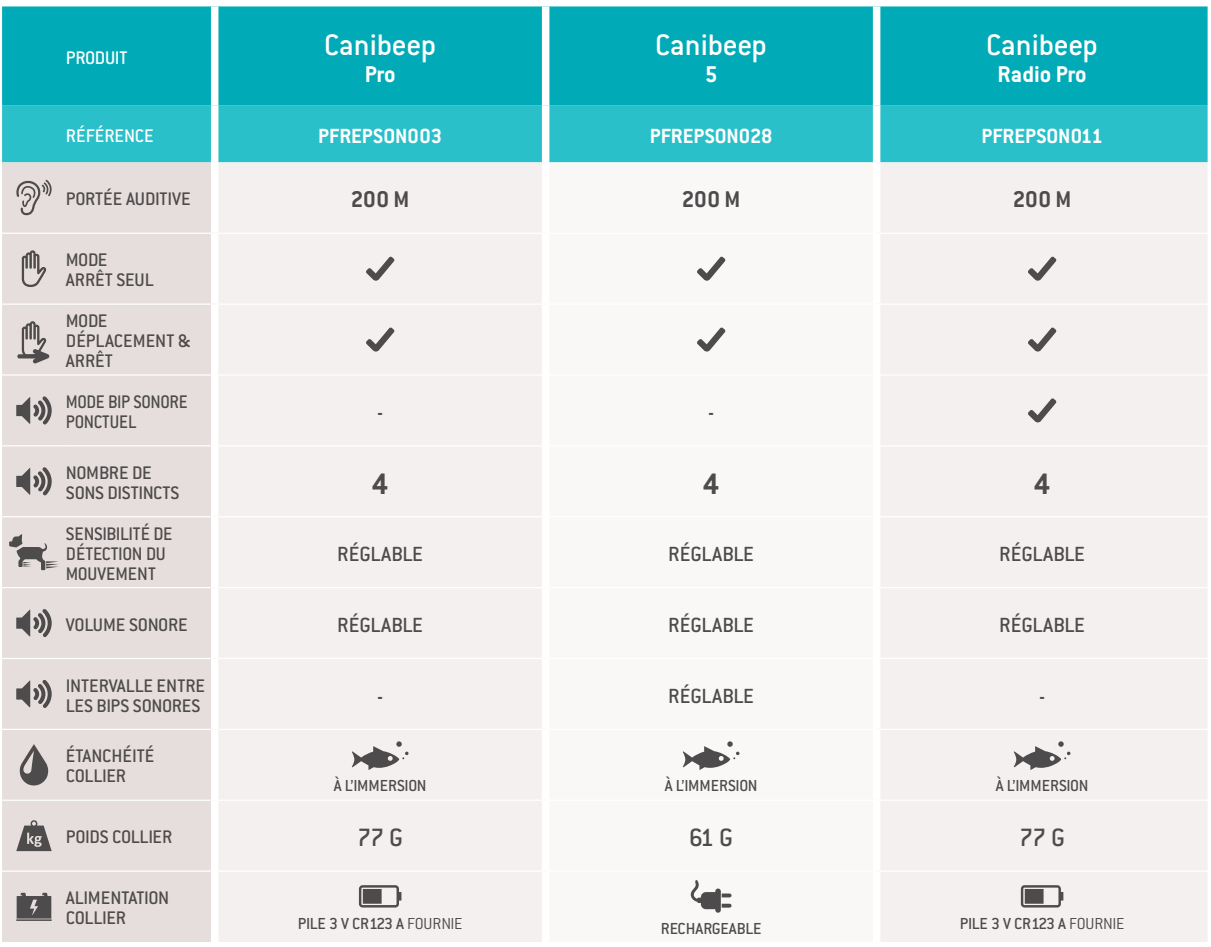
<style>
.page{position:relative;width:1211px;height:947px;background:#fff}
.page>*{position:absolute;margin:0;border:0;box-sizing:border-box;transform-origin:0 0}
.t1{font:500 32.5px "Conduit ITC";letter-spacing:-.015em;color:#fff}
.t2{font:700 32.5px "Conduit ITC";color:#4e4b4c}
.t3{font:500 27.5px "Conduit ITC";color:#4e4b4c}
.t4{font:700 25px "Conduit ITC";letter-spacing:-.005em;color:#fff}
.t5{font:700 25px "Conduit ITC";letter-spacing:.005em;color:#4e4b4c}
.t6{font:500 22.5px "Conduit ITC";color:#4e4b4c}
.t7{font:700 22.5px "Conduit ITC";color:#fff}
.t8{font:500 20px/20px "Conduit ITC";letter-spacing:-.01em;color:#4e4b4c}
.t9{font:500 20px/20px "Conduit ITC";letter-spacing:-.01em;color:#4e4b4c;scale:.93 1}
.t10{font:500 20px "Conduit ITC";letter-spacing:-.005em;color:#fff}
.t11{font:500 17.5px "Conduit ITC";letter-spacing:-.015em;color:#4e4b4c}
.s1{font-weight:300}
</style>
<div class="page">
<div style="left:2px;top:6px;width:1206px;height:100px;background:#00abb7"></div>
<div style="left:218px;top:6px;width:655px;height:100px;background:#00abb7"></div>
<div style="left:2px;top:106px;width:1206px;height:56px;background:#2ac0c9"></div>
<div style="left:218px;top:106px;width:655px;height:56px;background:#2ac0c9"></div>
<div style="left:2px;top:162px;width:209px;height:780px;background:#e5dedc"></div>
<div style="left:218px;top:162px;width:324px;height:780px;background:#f4f0ef"></div>
<div style="left:880px;top:162px;width:328px;height:780px;background:#f4f0ef"></div>
<hr style="left:2px;top:374px;width:64px;height:2px;background:#fff">
<hr style="left:66px;top:374px;width:145px;height:2px;background:#fff">
<hr style="left:218px;top:374px;width:324px;height:2px;background:#fff">
<hr style="left:880px;top:374px;width:328px;height:2px;background:#fff">
<hr style="left:2px;top:445px;width:64px;height:1px;background:#fff">
<hr style="left:66px;top:445px;width:145px;height:1px;background:#fff">
<hr style="left:218px;top:445px;width:324px;height:1px;background:#fff">
<hr style="left:880px;top:445px;width:328px;height:1px;background:#fff">
<hr style="left:2px;top:516px;width:64px;height:1px;background:#fff">
<hr style="left:66px;top:516px;width:145px;height:1px;background:#fff">
<hr style="left:218px;top:516px;width:324px;height:1px;background:#fff">
<hr style="left:880px;top:516px;width:328px;height:1px;background:#fff">
<hr style="left:2px;top:587px;width:64px;height:1px;background:#fff">
<hr style="left:66px;top:587px;width:145px;height:1px;background:#fff">
<hr style="left:218px;top:587px;width:328px;height:1px;background:#fff">
<hr style="left:877px;top:587px;width:331px;height:1px;background:#fff">
<hr style="left:2px;top:658px;width:64px;height:1px;background:#fff">
<hr style="left:66px;top:658px;width:145px;height:1px;background:#fff">
<hr style="left:218px;top:658px;width:328px;height:1px;background:#fff">
<hr style="left:2px;top:729px;width:64px;height:1px;background:#fff">
<hr style="left:66px;top:729px;width:145px;height:1px;background:#fff">
<hr style="left:218px;top:729px;width:328px;height:1px;background:#fff">
<hr style="left:2px;top:800px;width:64px;height:1px;background:#fff">
<hr style="left:66px;top:800px;width:145px;height:1px;background:#fff">
<hr style="left:218px;top:800px;width:328px;height:1px;background:#fff">
<hr style="left:2px;top:870px;width:64px;height:2px;background:#fff">
<hr style="left:66px;top:870px;width:145px;height:2px;background:#fff">
<hr style="left:218px;top:870px;width:328px;height:2px;background:#fff">
<div style="left:211px;top:6px;width:7px;height:100px;background:#fff"></div>
<div style="left:542px;top:6px;width:7px;height:100px;background:#fff"></div>
<div style="left:873px;top:6px;width:7px;height:100px;background:#fff"></div>
<div style="left:211px;top:106px;width:7px;height:56px;background:#fff"></div>
<div style="left:542px;top:106px;width:7px;height:56px;background:#fff"></div>
<div style="left:873px;top:106px;width:7px;height:56px;background:#fff"></div>
<hr style="left:2px;top:233px;width:64px;height:1px;background:#fff">
<hr style="left:66px;top:233px;width:149px;height:1px;background:#fff">
<hr style="left:215px;top:233px;width:331px;height:1px;background:#fff">
<hr style="left:877px;top:233px;width:331px;height:1px;background:#fff">
<hr style="left:2px;top:303px;width:64px;height:2px;background:#fff">
<hr style="left:66px;top:303px;width:149px;height:2px;background:#fff">
<hr style="left:215px;top:303px;width:331px;height:2px;background:#fff">
<hr style="left:877px;top:303px;width:331px;height:2px;background:#fff">
<hr style="left:877px;top:658px;width:331px;height:1px;background:#fff">
<hr style="left:877px;top:729px;width:331px;height:1px;background:#fff">
<hr style="left:877px;top:800px;width:331px;height:1px;background:#fff">
<hr style="left:877px;top:870px;width:331px;height:2px;background:#fff">
<svg style="left:16px;top:180px;width:36px;height:35px"></svg>
<svg style="left:21px;top:249px;width:27px;height:39px"></svg>
<svg style="left:366px;top:256px;width:29px;height:25px"></svg>
<svg style="left:697px;top:256px;width:29px;height:25px"></svg>
<svg style="left:1028px;top:256px;width:28px;height:25px"></svg>
<svg style="left:366px;top:327px;width:29px;height:25px"></svg>
<svg style="left:697px;top:327px;width:29px;height:25px"></svg>
<svg style="left:1028px;top:327px;width:28px;height:25px"></svg>
<svg style="left:16px;top:396px;width:36px;height:28px"></svg>
<svg style="left:1028px;top:398px;width:28px;height:24px"></svg>
<svg style="left:16px;top:467px;width:36px;height:28px"></svg>
<svg style="left:9px;top:534px;width:50px;height:36px;background:#b6b0af"></svg>
<svg style="left:16px;top:609px;width:36px;height:28px"></svg>
<svg style="left:16px;top:680px;width:36px;height:28px"></svg>
<svg style="left:17px;top:744px;width:32px;height:44px"></svg>
<svg style="left:352px;top:741px;width:57px;height:29px"></svg>
<svg style="left:683px;top:741px;width:56px;height:29px"></svg>
<svg style="left:1014px;top:741px;width:56px;height:29px"></svg>
<svg style="left:16px;top:820px;width:36px;height:31px"></svg>
<svg style="left:16px;top:893px;width:36px;height:28px"></svg>
<svg style="left:359px;top:885px;width:42px;height:22px"></svg>
<svg style="left:690px;top:880px;width:41px;height:33px"></svg>
<svg style="left:1021px;top:885px;width:42px;height:22px"></svg>
<svg style="left:17px;top:320px;width:32px;height:43px"></svg>
<p class="t10" style="left:66px;top:46px;width:63px">PRODUIT</p>
<h1 class="t1" style="left:324px;top:26px;width:113px">Canibeep</h1>
<p class="t4" style="left:365px;top:60px;width:32px">Pro</p>
<h1 class="t1" style="left:655px;top:26px;width:113px">Canibeep</h1>
<p class="t4" style="left:705px;top:60px;width:14px">5</p>
<h1 class="t1" style="left:986px;top:26px;width:113px">Canibeep</h1>
<p class="t4" style="left:998px;top:60px;width:90px">Radio Pro</p>
<p class="t10" style="left:66px;top:124px;width:89px">RÉFÉRENCE</p>
<p class="t7" style="left:318px;top:122px;width:125px">PFREPSON003</p>
<p class="t7" style="left:650px;top:122px;width:124px">PFREPSON028</p>
<p class="t7" style="left:981px;top:122px;width:123px">PFREPSON011</p>
<p class="t8" style="left:66px;top:189px;width:126px">PORTÉE AUDITIVE</p>
<p class="t5" style="left:351px;top:185px;width:60px">200 M</p>
<p class="t5" style="left:682px;top:185px;width:60px">200 M</p>
<p class="t5" style="left:1013px;top:185px;width:60px">200 M</p>
<p class="t8" style="left:66px;top:250px;width:89px">MODE<br>ARRÊT SEUL</p>
<p class="t8" style="left:66px;top:311px;width:126px">MODE<br>DÉPLACEMENT &amp;<br>ARRÊT</p>
<p class="t9" style="left:66px;top:392px;width:133px">MODE BIP SONORE<br>PONCTUEL</p>
<p class="t6" style="left:377px;top:399px;width:8px">-</p>
<p class="t6" style="left:708px;top:399px;width:8px">-</p>
<p class="t8" style="left:66px;top:463px;width:115px">NOMBRE DE<br>SONS DISTINCTS</p>
<h1 class="t2" style="left:372px;top:465px;width:18px">4</h1>
<h1 class="t2" style="left:703px;top:465px;width:18px">4</h1>
<h1 class="t2" style="left:1034px;top:465px;width:18px">4</h1>
<p class="t8" style="left:66px;top:523px;width:108px">SENSIBILITÉ DE<br>DÉTECTION DU<br>MOUVEMENT</p>
<p class="t6" style="left:337px;top:541px;width:87px">RÉGLABLE</p>
<p class="t6" style="left:668px;top:541px;width:87px">RÉGLABLE</p>
<p class="t6" style="left:999px;top:541px;width:87px">RÉGLABLE</p>
<p class="t8" style="left:66px;top:614px;width:123px">VOLUME SONORE</p>
<p class="t6" style="left:337px;top:612px;width:87px">RÉGLABLE</p>
<p class="t6" style="left:668px;top:612px;width:87px">RÉGLABLE</p>
<p class="t6" style="left:999px;top:612px;width:87px">RÉGLABLE</p>
<p class="t8" style="left:66px;top:675px;width:141px">INTERVALLE ENTRE<br>LES BIPS SONORES</p>
<p class="t8" style="left:66px;top:746px;width:90px">ÉTANCHÉITÉ<br>COLLIER</p>
<p class="t6" style="left:377px;top:683px;width:8px">-</p>
<p class="t6" style="left:668px;top:683px;width:87px">RÉGLABLE</p>
<p class="t6" style="left:1039px;top:683px;width:8px">-</p>
<p class="t11" style="left:334px;top:776px;width:94px">À L’IMMERSION</p>
<p class="t11" style="left:665px;top:776px;width:94px">À L’IMMERSION</p>
<p class="t11" style="left:996px;top:776px;width:94px">À L’IMMERSION</p>
<p class="t8" style="left:66px;top:827px;width:108px">POIDS COLLIER</p>
<h2 class="t3" style="left:357px;top:822px;width:47px">77 G</h2>
<h2 class="t3" style="left:689px;top:822px;width:45px">61 G</h2>
<h2 class="t3" style="left:1019px;top:822px;width:47px">77 G</h2>
<p class="t8" style="left:66px;top:888px;width:105px">ALIMENTATION<br>COLLIER</p>
<p class="t11" style="left:298px;top:913px;width:166px">PILE 3 V CR123 A <span class="s1">FOURNIE</span></p>
<p class="t11" style="left:661px;top:918px;width:102px">RECHARGEABLE</p>
<p class="t11" style="left:960px;top:913px;width:166px">PILE 3 V CR123 A <span class="s1">FOURNIE</span></p>
</div>
